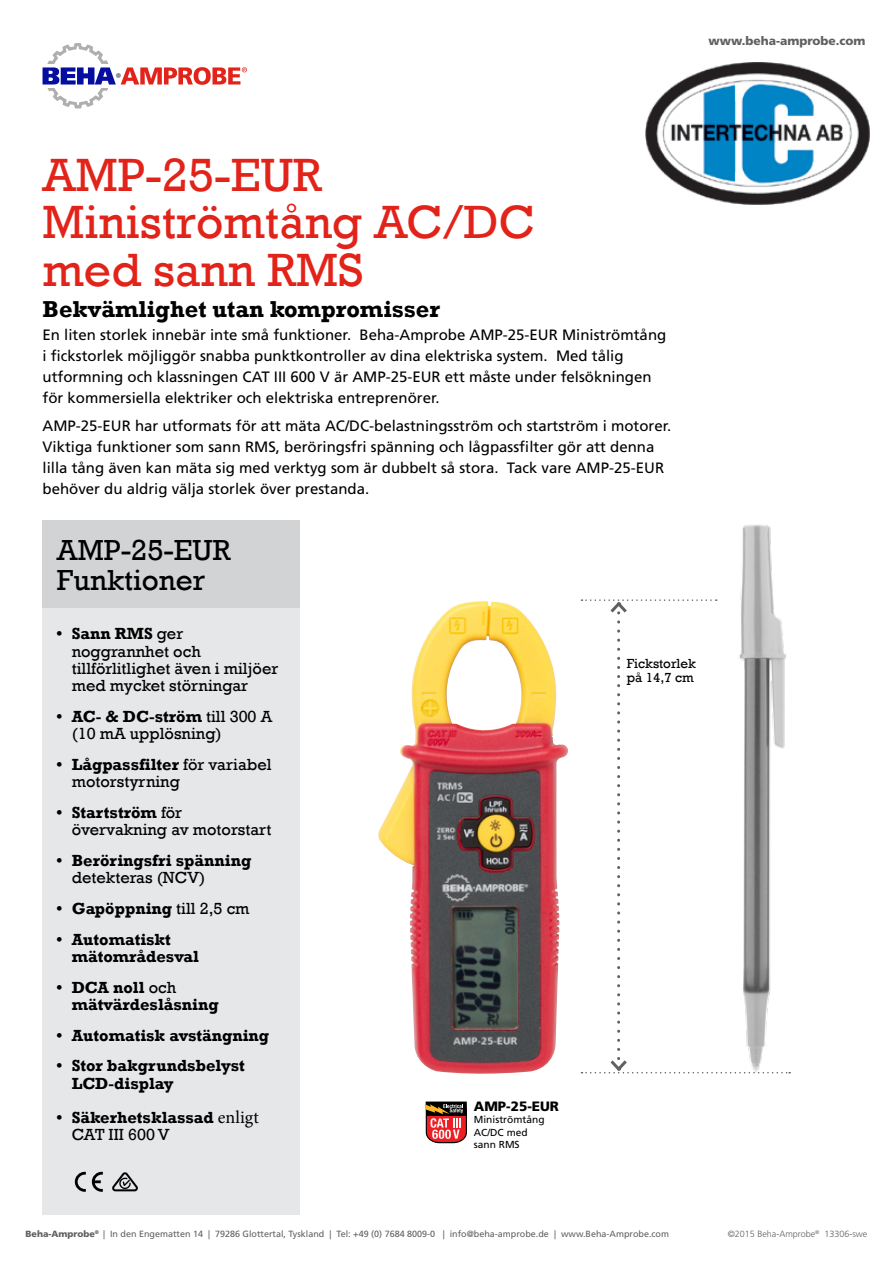
<style>
.page{position:relative;width:893px;height:1263px;background:#fff}
.page>*{position:absolute;margin:0;border:0;box-sizing:border-box;transform-origin:0 0}
.t1{font:47.85px/47.8px "Rockwell";color:#e2231a}
.t2{font:29.7px/29.7px "Rockwell";color:#000}
.t3{font:700 23.7px "Rockwell";color:#000}
.t4{font:16.5px/17.2px "Rockwell";color:#000}
.t5{font:700 16.5px/17.2px "Rockwell";color:#000}
.t6{font:15px/21px "Frutiger LT Std";color:#000}
.t7{font:13.5px/14.2px "Rockwell";color:#000}
.t8{font:900 13.5px "Frutiger LT Std";color:#000}
.t9{font:900 12px "Frutiger LT Std";color:#5f6062}
.t10{font:10.2px/12.1px "Frutiger LT Std";color:#000}
.t11{font:9px "Frutiger LT Std";color:#5f6062}
.t12{font:300 9px "Frutiger LT Std";color:#5f6062}
.s1{font-weight:700}
.s2{font-weight:400}
.s3{font-family:"Minion Pro";font-weight:400;font-size:18px}
.s4{font-weight:900}
</style>
<div class="page">
<svg style="left:43px;top:43px;width:204px;height:66px"></svg>
<svg style="left:426px;top:1101px;width:41px;height:42px;background:#a7524c"></svg>
<img style="left:721px;top:525px;width:70px;height:549px">
<div style="left:43px;top:520px;width:257px;height:695px;background:#e6e7e8"></div>
<div style="left:43px;top:520px;width:257px;height:88px;background:#d1d3d4"></div>
<svg style="left:75px;top:1172px;width:11px;height:20px"></svg>
<svg style="left:92px;top:1172px;width:11px;height:20px"></svg>
<svg style="left:112px;top:1172px;width:26px;height:19px"></svg>
<img style="left:378px;top:609px;width:190px;height:465px">
<svg style="left:581px;top:599px;width:209px;height:474px"></svg>
<img style="left:645px;top:62px;width:224px;height:142px">
<p class="t9" style="left:708px;top:33px;width:159px">www.beha-amprobe.com</p>
<h1 class="t1" style="left:43px;top:151px;width:494px">AMP-25-EUR<br>Ministrömtång AC/DC med sann RMS</h1>
<h3 class="t3" style="left:43px;top:295px;width:399px">Bekvämlighet utan kompromisser</h3>
<p class="t6" style="left:43px;top:325px;width:625px">En liten storlek innebär inte små funktioner. Beha-Amprobe AMP-25-EUR Ministrömtång i fickstorlek möjliggör snabba punktkontroller av dina elektriska system. Med tålig utformning och klassningen CAT III 600 V är AMP-25-EUR ett måste under felsökningen för kommersiella elektriker och elektriska entreprenörer.</p>
<p class="t6" style="left:43px;top:415px;width:630px">AMP-25-EUR har utformats för att mäta AC/DC-belastningsström och startström i motorer.<br>Viktiga funktioner som sann RMS, beröringsfri spänning och lågpassfilter gör att denna lilla tång även kan mäta sig med verktyg som är dubbelt så stora. Tack vare AMP-25-EUR behöver du aldrig välja storlek över prestanda.</p>
<h2 class="t2" style="left:57px;top:535px;width:175px">AMP-25-EUR<br>Funktioner</h2>
<p class="t4" style="left:72px;top:625px;width:208px;text-indent:-15px"><span class="s1">• Sann RMS</span> ger noggrannhet och tillförlitlighet även i miljöer med mycket störningar</p>
<p class="t4" style="left:72px;top:708px;width:202px;text-indent:-15px"><span class="s1">• AC- &amp; DC-ström</span> till 300 A (10 mA upplösning)</p>
<p class="t4" style="left:72px;top:756px;width:201px;text-indent:-15px"><span class="s1">• Lågpassfilter</span> för variabel motorstyrning</p>
<p class="t4" style="left:72px;top:804px;width:201px;text-indent:-15px"><span class="s1">• Startström</span> för övervakning av motorstart</p>
<p class="t5" style="left:56px;top:852px;width:196px">• Beröringsfri spänning</p>
<p class="t4" style="left:72px;top:869px;width:135px">detekteras (NCV)</p>
<p class="t5" style="left:56px;top:899px;width:195px">• Gapöppning <span class="s2">till 2,5 cm</span></p>
<p class="t5" style="left:72px;top:930px;width:129px;text-indent:-15px">• Automatiskt mätområdesval</p>
<p class="t5" style="left:72px;top:978px;width:148px;text-indent:-15px">• DCA noll <span class="s2">och </span>mätvärdeslåsning</p>
<p class="t5" style="left:56px;top:1026px;width:214px">• Automatisk avstängning</p>
<p class="t5" style="left:72px;top:1057px;width:175px;text-indent:-15px">• Stor bakgrundsbelyst<br>LCD-display</p>
<p class="t5" style="left:72px;top:1109px;width:189px;text-indent:-15px">• Säkerhetsklassad <span class="s3">enligt<br></span><span class="s2">CAT III 600 V</span></p>
<p class="t7" style="left:627px;top:656px;width:70px">Fickstorlek på 14,7 cm</p>
<p class="t8" style="left:474px;top:1098px;width:87px">AMP-25-EUR</p>
<p class="t10" style="left:474px;top:1114px;width:72px">Ministrömtång<br>AC/DC med sann RMS</p>
<p class="t11" style="left:26px;top:1229px;width:645px"><span class="s4">Beha-Amprobe</span><sup>®</sup> | In den Engematten 14 | 79286 Glottertal, Tyskland | Tel: +49 (0) 7684 8009-0 | info@beha-amprobe.de | www.Beha-Amprobe.com</p>
<p class="t12" style="left:824px;top:1229px;width:45px">13306-swe</p>
<p class="t12" style="left:728px;top:1229px;width:93px">©2015 Beha-Amprobe<sup>®</sup></p>
</div>
